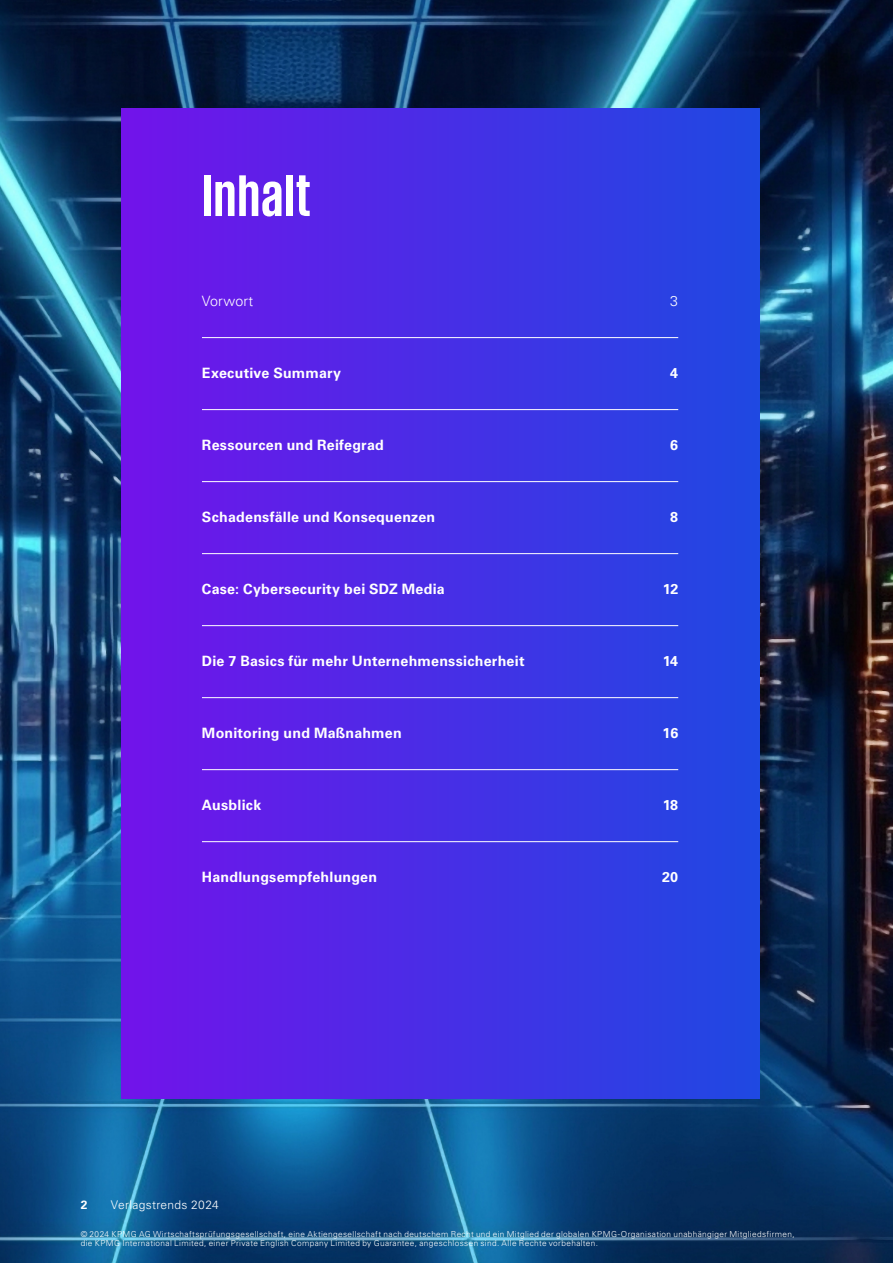
<style>
.page{position:relative;width:893px;height:1263px;background:#fff}
.page>*{position:absolute;margin:0;border:0;box-sizing:border-box;transform-origin:0 0}
.t1{font:700 60px "KPMG";letter-spacing:.025em;color:#fff}
.t2{font:700 14.25px "Univers LT Std";letter-spacing:.015em;color:#fff}
.t3{font:300 14.25px "Univers LT Std";letter-spacing:.005em;color:#fff}
.t4{font:300 12px "Univers LT Std";letter-spacing:.025em;color:#fff}
.t5{font:700 12px "Univers LT Std";color:#fff}
.t6{font:300 8.25px/9px "Univers LT Std";letter-spacing:.045em;color:#fff}
</style>
<div class="page">
<img style="left:0;top:0;width:893px;height:1263px">
<div style="left:121px;top:108px;width:638px;height:990px;background:linear-gradient(to right,#7213ea,#1f49e2)"></div>
<hr style="left:202px;top:337px;width:476px;height:1px;background:#fff">
<hr style="left:202px;top:409px;width:476px;height:1px;background:#fff">
<hr style="left:202px;top:481px;width:476px;height:1px;background:#fff">
<hr style="left:202px;top:553px;width:476px;height:1px;background:#fff">
<hr style="left:202px;top:625px;width:476px;height:1px;background:#fff">
<hr style="left:202px;top:697px;width:476px;height:1px;background:#fff">
<hr style="left:202px;top:769px;width:476px;height:1px;background:#fff">
<hr style="left:202px;top:841px;width:476px;height:1px;background:#fff">
<h1 class="t1" style="left:202px;top:166px;width:110px">Inhalt</h1>
<h2 class="t3" style="left:202px;top:292px;width:53px">Vorwort</h2>
<h2 class="t3" style="left:670px;top:292px;width:9px">3</h2>
<h2 class="t2" style="left:202px;top:365px;width:141px">Executive Summary</h2>
<h2 class="t2" style="left:670px;top:365px;width:9px">4</h2>
<h2 class="t2" style="left:202px;top:437px;width:183px">Ressourcen und Reifegrad</h2>
<h2 class="t2" style="left:670px;top:437px;width:9px">6</h2>
<h2 class="t2" style="left:202px;top:509px;width:235px">Schadensfälle und Konsequenzen</h2>
<h2 class="t2" style="left:670px;top:509px;width:9px">8</h2>
<h2 class="t2" style="left:202px;top:581px;width:244px">Case: Cybersecurity bei SDZ Media</h2>
<h2 class="t2" style="left:663px;top:581px;width:17px">12</h2>
<h2 class="t2" style="left:202px;top:653px;width:324px">Die 7 Basics für mehr Unternehmenssicherheit</h2>
<h2 class="t2" style="left:663px;top:653px;width:17px">14</h2>
<h2 class="t2" style="left:202px;top:725px;width:201px">Monitoring und Maßnahmen</h2>
<h2 class="t2" style="left:663px;top:725px;width:17px">16</h2>
<h2 class="t2" style="left:202px;top:797px;width:61px">Ausblick</h2>
<h2 class="t2" style="left:663px;top:797px;width:17px">18</h2>
<h2 class="t2" style="left:202px;top:869px;width:177px">Handlungsempfehlungen</h2>
<h2 class="t2" style="left:662px;top:869px;width:17px">20</h2>
<h3 class="t5" style="left:81px;top:1198px;width:8px">2</h3>
<h3 class="t4" style="left:111px;top:1197px;width:109px">Verlagstrends 2024</h3>
<p class="t6" style="left:81px;top:1229px;width:715px">© 2024 KPMG AG Wirtschaftsprüfungsgesellschaft, eine Aktiengesellschaft nach deutschem Recht und ein Mitglied der globalen KPMG-Organisation unabhängiger Mitgliedsfirmen, die KPMG International Limited, einer Private English Company Limited by Guarantee, angeschlossen sind. Alle Rechte vorbehalten.</p>
</div>
